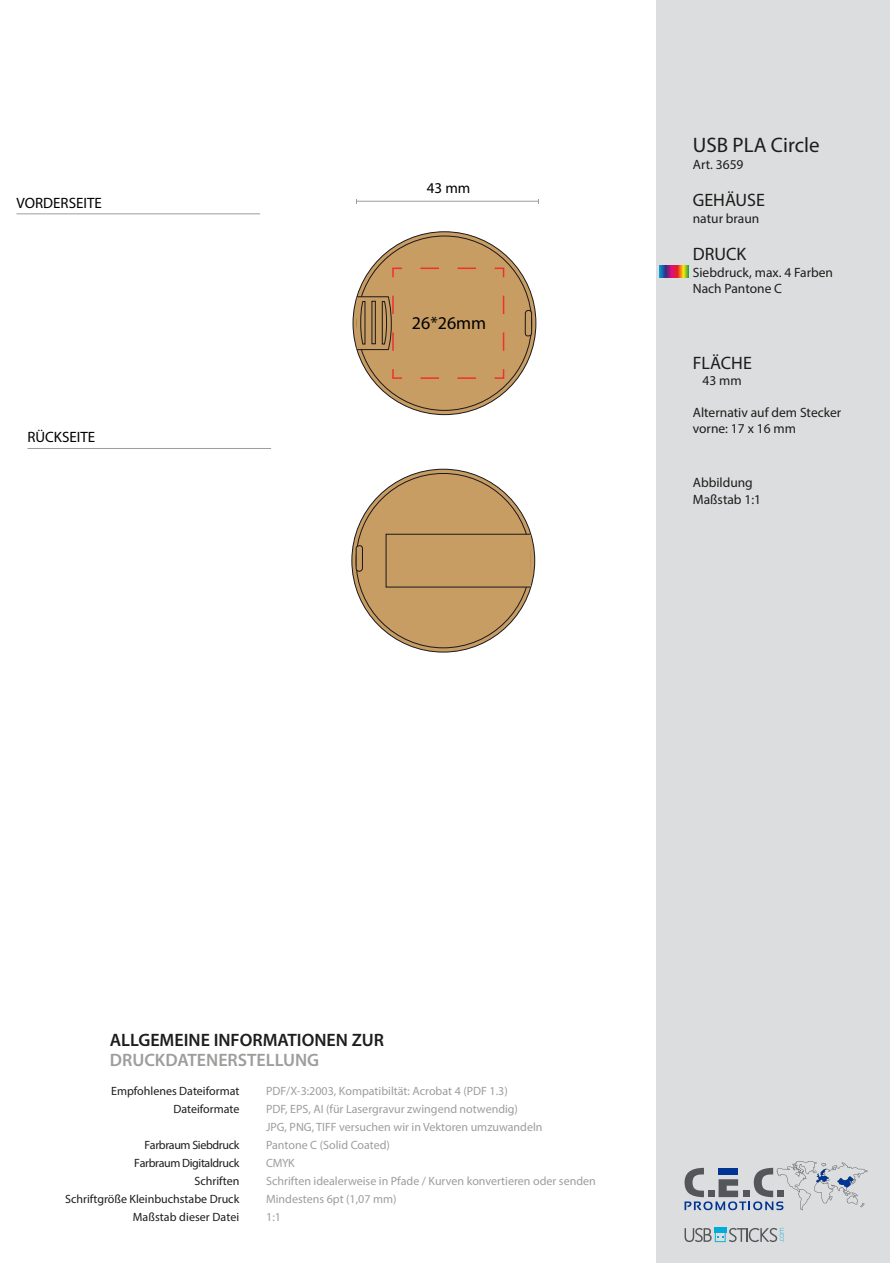
<style>
.page{position:relative;width:893px;height:1263px;background:#fff}
.page>*{position:absolute;margin:0;border:0;box-sizing:border-box;transform-origin:0 0}
.t1{font:21px "Myriad Pro";color:#1d1d1b}
.t2{font:600 18px "Myriad Pro";color:#1d1d1b}
.t3{font:600 18px "Myriad Pro";color:#9d9d9c}
.t4{font:18px "Myriad Pro";color:#1d1d1b}
.t5{font:18px "Myriad Pro";color:#000}
.t6{font:15px "Myriad Pro";color:#000}
.t7{font:13.5px/16.2px "Myriad Pro";color:#1d1d1b}
.t8{font:12px/18px "Myriad Pro";color:#9d9d9c}
.t9{font:12px/18.1px "Myriad Pro";color:#1d1d1b;text-align:right}
</style>
<div class="page">
<div style="left:656px;top:0;width:234px;height:1263px;background:#dcddde"></div>
<svg style="left:684px;top:1161px;width:184px;height:49px"></svg>
<svg style="left:685px;top:1228px;width:99px;height:14px"></svg>
<hr style="left:356px;top:201px;width:183px;height:1px;background:#9d9d9c">
<hr style="left:16px;top:213px;width:244px;height:1px;background:#9d9d9c">
<svg style="left:659px;top:265px;width:30px;height:13px"></svg>
<svg style="left:352px;top:469px;width:183px;height:183px;background:#9e7d53"></svg>
<div style="left:356px;top:473px;width:174px;height:175px;background:#c89d64;border-radius:50%"></div>
<svg style="left:356px;top:545px;width:7px;height:27px"></svg>
<svg style="left:386px;top:534px;width:145px;height:53px"></svg>
<svg style="left:353px;top:232px;width:183px;height:183px;background:#9c7c52"></svg>
<div style="left:357px;top:236px;width:175px;height:174px;background:#c89d64;border-radius:50%"></div>
<svg style="left:525px;top:310px;width:7px;height:27px"></svg>
<hr style="left:27px;top:448px;width:244px;height:1px;background:#9d9d9c">
<svg style="left:494px;top:369px;width:11px;height:10px"></svg>
<svg style="left:420px;top:377px;width:56px;height:2px"></svg>
<svg style="left:392px;top:369px;width:10px;height:10px"></svg>
<svg style="left:356px;top:286px;width:38px;height:65px"></svg>
<svg style="left:392px;top:267px;width:10px;height:11px"></svg>
<svg style="left:420px;top:268px;width:56px;height:1px"></svg>
<svg style="left:494px;top:267px;width:11px;height:11px"></svg>
<svg style="left:503px;top:296px;width:1px;height:55px"></svg>
<p class="t6" style="left:16px;top:194px;width:87px">VORDERSEITE</p>
<p class="t6" style="left:27px;top:428px;width:69px">RÜCKSEITE</p>
<p class="t6" style="left:427px;top:179px;width:45px">43 mm</p>
<h2 class="t5" style="left:412px;top:312px;width:76px">26*26mm</h2>
<h1 class="t1" style="left:693px;top:132px;width:128px">USB PLA Circle</h1>
<p class="t7" style="left:693px;top:156px;width:52px">Art. 3659</p>
<h2 class="t4" style="left:693px;top:189px;width:74px">GEHÄUSE</h2>
<p class="t7" style="left:693px;top:210px;width:68px">natur braun</p>
<h2 class="t4" style="left:693px;top:243px;width:55px">DRUCK</h2>
<p class="t7" style="left:693px;top:264px;width:142px">Siebdruck, max. 4 Farben<br>Nach Pantone C</p>
<h2 class="t4" style="left:693px;top:351px;width:61px">FLÄCHE</h2>
<p class="t7" style="left:702px;top:372px;width:41px">43 mm</p>
<p class="t7" style="left:693px;top:404px;width:150px">Alternativ auf dem Stecker vorne: 17 x 16 mm</p>
<p class="t7" style="left:693px;top:474px;width:70px">Abbildung<br>Maßstab 1:1</p>
<h2 class="t2" style="left:110px;top:1028px;width:276px">ALLGEMEINE INFORMATIONEN ZUR</h2>
<h2 class="t3" style="left:110px;top:1048px;width:211px">DRUCKDATENERSTELLUNG</h2>
<p class="t9" style="left:111px;top:1081px;width:130px">Empfohlenes Dateiformat<br>Dateiformate</p>
<p class="t9" style="left:65px;top:1135px;width:176px">Farbraum Siebdruck<br>Farbraum Digitaldruck<br>Schriften<br>Schriftgröße Kleinbuchstabe Druck<br>Maßstab dieser Datei</p>
<p class="t8" style="left:266px;top:1081px;width:331px">PDF/X-3:2003, Kompatibiltät: Acrobat 4 (PDF 1.3)<br>PDF, EPS, AI (für Lasergravur zwingend notwendig)<br>JPG, PNG, TIFF versuchen wir in Vektoren umzuwandeln<br>Pantone C (Solid Coated)<br>CMYK<br>Schriften idealerweise in Pfade / Kurven konvertieren oder senden Mindestens 6pt (1,07 mm)<br>1:1</p>
</div>
